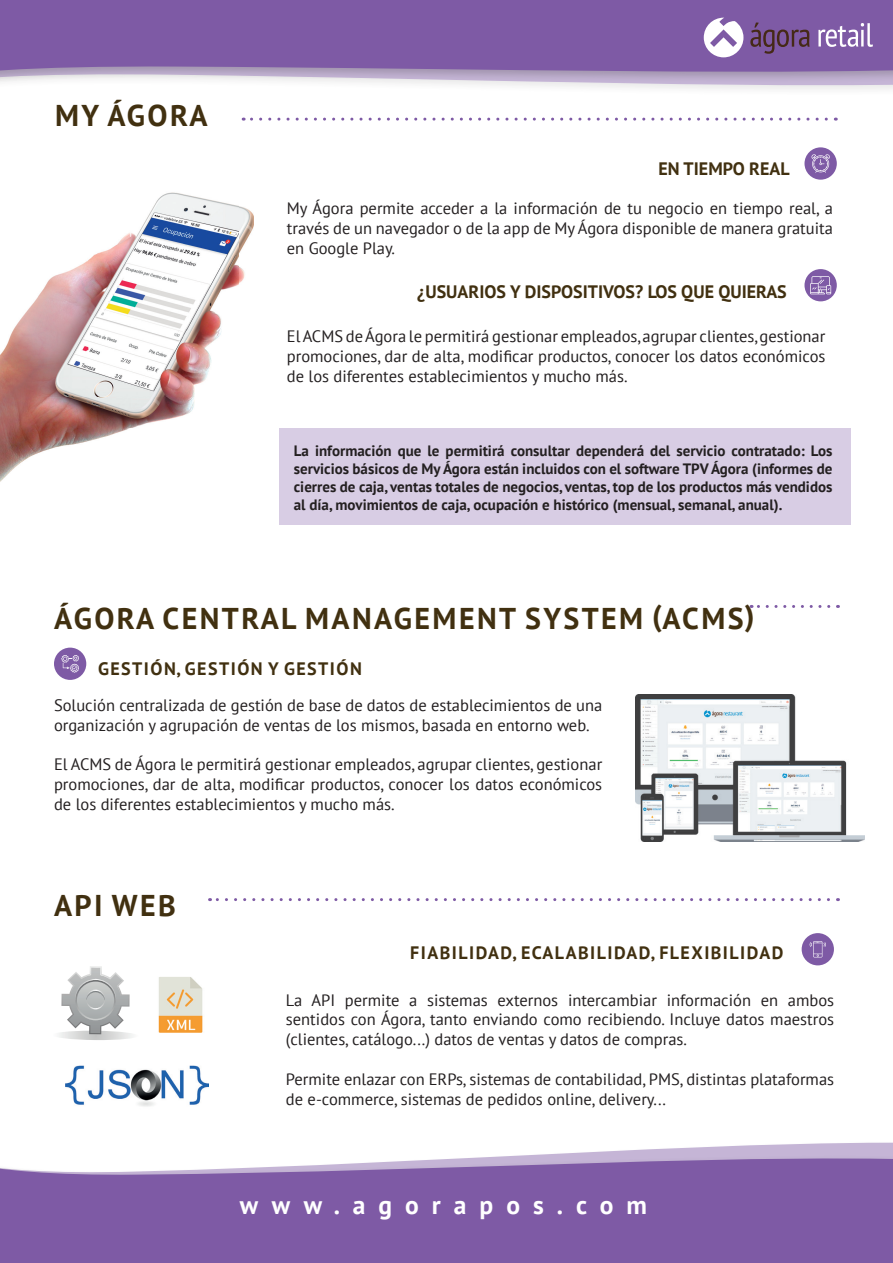
<style>
.page{position:relative;width:893px;height:1263px;background:#fff}
.page>*{position:absolute;margin:0;border:0;box-sizing:border-box;transform-origin:0 0}
.t1{font:700 30px "PT Sans";letter-spacing:.08em;color:#413010}
.t2{font:700 25.5px "PT Sans";letter-spacing:.51em;color:#fff}
.t3{font:700 18px "PT Sans";letter-spacing:.08em;color:#413010}
.t4{font:700 18px "PT Sans";color:#413010}
.t5{font:16.5px/19.8px "PT Sans";color:#231f20;text-align:justify}
.t6{font:700 15px/18px "PT Sans";color:#231f20;text-align:justify}
</style>
<div class="page">
<svg style="left:0;top:1142px;width:893px;height:121px;fill:#7e5aa5"></svg>
<svg style="left:0;top:0;width:893px;height:90px;fill:#7e5aa5"></svg>
<img style="left:0;top:192px;width:253px;height:290px">
<div style="left:279px;top:428px;width:572px;height:96px;background:#d8cde4"></div>
<div style="left:804px;top:147px;width:33px;height:33px;background:#7e5aa5;border-radius:50%"></div>
<svg style="left:811px;top:154px;width:19px;height:19px"></svg>
<div style="left:804px;top:269px;width:33px;height:32px;background:#7e5aa5;border-radius:50%"></div>
<svg style="left:810px;top:276px;width:21px;height:18px"></svg>
<div style="left:54px;top:648px;width:32px;height:32px;background:#7e5aa5;border-radius:50%"></div>
<svg style="left:61px;top:655px;width:18px;height:17px"></svg>
<div style="left:802px;top:933px;width:32px;height:32px;background:#7e5aa5;border-radius:50%"></div>
<svg style="left:809px;top:941px;width:17px;height:16px"></svg>
<img style="left:635px;top:694px;width:229px;height:147px">
<svg style="left:243px;top:118px;width:583px;height:3px"></svg>
<svg style="left:751px;top:605px;width:78px;height:3px"></svg>
<svg style="left:210px;top:898px;width:618px;height:3px"></svg>
<svg style="left:59px;top:966px;width:74px;height:74px"></svg>
<img style="left:158px;top:977px;width:45px;height:56px">
<img style="left:65px;top:1065px;width:143px;height:42px">
<svg style="left:750px;top:23px;width:60px;height:31px"></svg>
<svg style="left:818px;top:23px;width:55px;height:24px"></svg>
<svg style="left:704px;top:18px;width:39px;height:39px"></svg>
<p class="t1" style="left:55px;top:96px;width:154px">MY ÁGORA</p>
<p class="t4" style="left:658px;top:157px;width:133px">EN TIEMPO REAL</p>
<p class="t5" style="left:287px;top:198px;width:548px">My Ágora permite acceder a la información de tu negocio en tiempo real, a través de un navegador o de la app de My Ágora disponible de manera gratuita en Google Play.</p>
<p class="t4" style="left:417px;top:280px;width:371px">¿USUARIOS Y DISPOSITIVOS? LOS QUE QUIERAS</p>
<p class="t5" style="left:287px;top:326px;width:540px">El ACMS de Ágora le permitirá gestionar empleados, agrupar clientes, gestionar promociones, dar de alta, modificar productos, conocer los datos económicos de los diferentes establecimientos y mucho más.</p>
<p class="t6" style="left:294px;top:441px;width:540px">La información que le permitirá consultar dependerá del servicio contratado: Los servicios básicos de My Ágora están incluidos con el software TPV Ágora (informes de cierres de caja, ventas totales de negocios, ventas, top de los productos más vendidos al día, movimientos de caja, ocupación e histórico (mensual, semanal, anual).</p>
<p class="t1" style="left:54px;top:598px;width:702px">ÁGORA CENTRAL MANAGEMENT SYSTEM (ACMS)</p>
<p class="t3" style="left:98px;top:657px;width:265px">GESTIÓN, GESTIÓN Y GESTIÓN</p>
<p class="t5" style="left:54px;top:695px;width:550px">Solución centralizada de gestión de base de datos de establecimientos de una organización y agrupación de ventas de los mismos, basada en entorno web.</p>
<p class="t5" style="left:54px;top:754px;width:550px">El ACMS de Ágora le permitirá gestionar empleados, agrupar clientes, gestionar promociones, dar de alta, modificar productos, conocer los datos económicos de los diferentes establecimientos y mucho más.</p>
<p class="t1" style="left:54px;top:885px;width:123px">API WEB</p>
<p class="t3" style="left:410px;top:941px;width:375px">FIABILIDAD, ECALABILIDAD, FLEXIBILIDAD</p>
<p class="t5" style="left:286px;top:989px;width:550px">La API permite a sistemas externos intercambiar información en ambos sentidos con Ágora, tanto enviando como recibiendo. Incluye datos maestros (clientes, catálogo...) datos de ventas y datos de compras.</p>
<p class="t5" style="left:286px;top:1068px;width:550px">Permite enlazar con ERPs, sistemas de contabilidad, PMS, distintas plataformas de e-commerce, sistemas de pedidos online, delivery...</p>
<p class="t2" style="left:240px;top:1188px;width:409px">www.agorapos.com</p>
</div>
